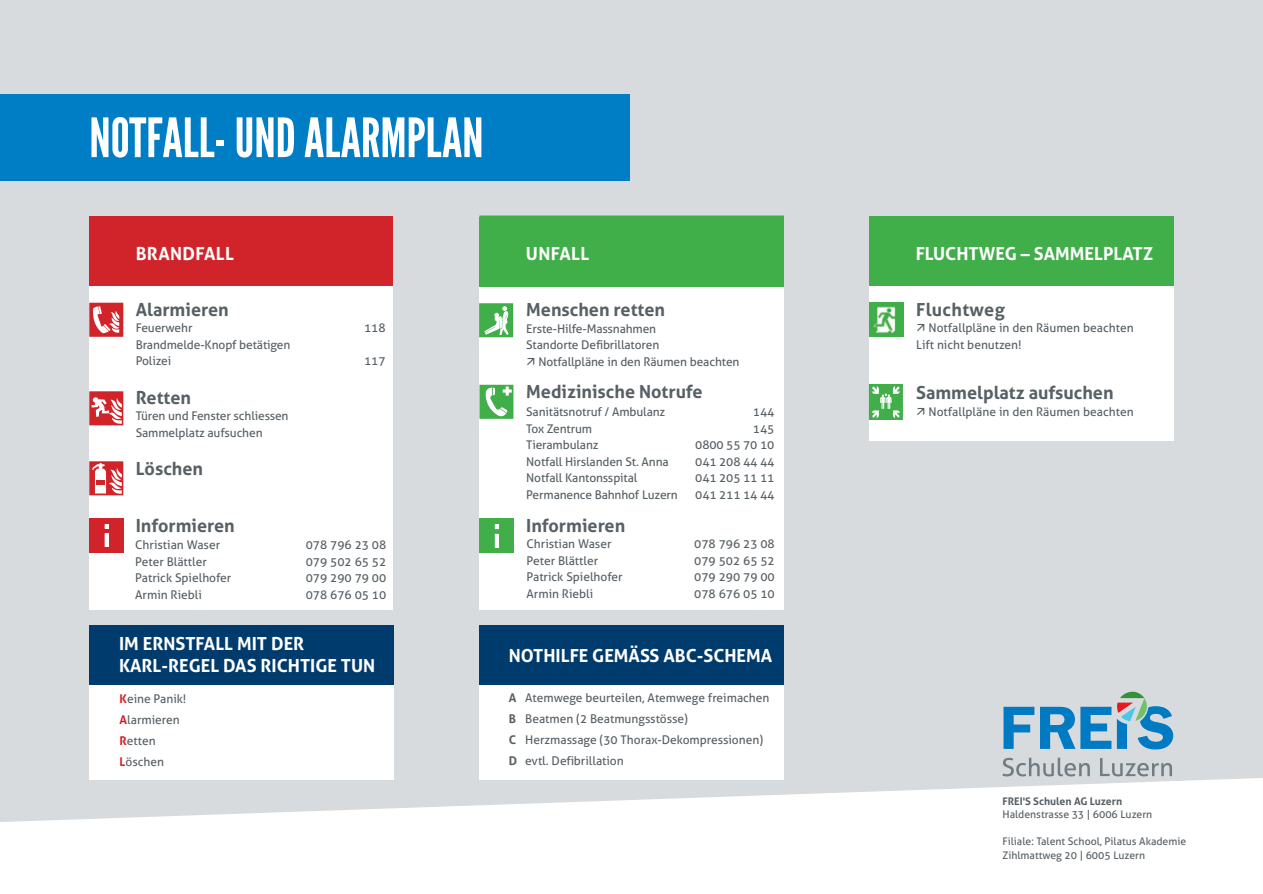
<style>
.page{position:relative;width:1263px;height:894px;background:#fff}
.page>*{position:absolute;margin:0;border:0;box-sizing:border-box;transform-origin:0 0}
.t1{font:54px "League Gothic";color:#fff}
.t2{font:700 18px "Aller";color:#576065}
.t3{font:700 18px/21.6px "Aller";color:#fff}
.t4{font:700 18px "Aller";letter-spacing:.02em;color:#fff}
.t5{font:700 18px "Aller";letter-spacing:.02em;color:#576065}
.t6{font:12px/16.5px "Aller";letter-spacing:-.005em;color:#576065}
.t7{font:10.5px/13.5px "Aller";color:#576065}
.t8{font:700 10.5px "Aller";color:#576065}
.s1{font-weight:700;color:#d1232a}
.s2{font-weight:700}
</style>
<div class="page">
<div style="left:0;top:0;width:1263px;height:892px;background:#d7dbde"></div>
<svg style="left:0;top:777px;width:1263px;height:115px;fill:#fff"></svg>
<div style="left:90px;top:265px;width:303px;height:344px;background:#fff"></div>
<div style="left:89px;top:216px;width:304px;height:69px;background:#d1232a"></div>
<svg style="left:89px;top:391px;width:34px;height:34px"></svg>
<svg style="left:89px;top:518px;width:34px;height:34px"></svg>
<svg style="left:91px;top:495px;width:32px;height:1px"></svg>
<svg style="left:89px;top:461px;width:34px;height:34px"></svg>
<svg style="left:89px;top:302px;width:34px;height:34px"></svg>
<div style="left:479px;top:284px;width:305px;height:325px;background:#fff"></div>
<div style="left:479px;top:217px;width:305px;height:69px;background:#40ae49"></div>
<div style="left:479px;top:215px;width:305px;height:70px;border:2px solid #40ae49"></div>
<svg style="left:479px;top:384px;width:34px;height:34px"></svg>
<svg style="left:479px;top:518px;width:34px;height:34px"></svg>
<svg style="left:479px;top:303px;width:34px;height:34px"></svg>
<div style="left:479px;top:676px;width:305px;height:103px;background:#fff"></div>
<div style="left:90px;top:681px;width:304px;height:98px;background:#fff"></div>
<div style="left:479px;top:624px;width:305px;height:60px;background:#003b6e"></div>
<div style="left:89px;top:624px;width:305px;height:60px;background:#003b6e"></div>
<div style="left:869px;top:284px;width:305px;height:156px;background:#fff"></div>
<div style="left:869px;top:216px;width:305px;height:70px;background:#40ae49"></div>
<svg style="left:869px;top:385px;width:34px;height:34px"></svg>
<img style="left:869px;top:302px;width:34px;height:34px">
<div style="left:0;top:94px;width:630px;height:87px;background:#007ec5"></div>
<svg style="left:1003px;top:706px;width:31px;height:42px"></svg>
<svg style="left:1040px;top:706px;width:71px;height:42px"></svg>
<svg style="left:1117px;top:691px;width:56px;height:58px"></svg>
<svg style="left:1100px;top:758px;width:72px;height:18px"></svg>
<svg style="left:1002px;top:757px;width:88px;height:19px"></svg>
<h1 class="t1" style="left:89px;top:117px;width:396px">NOTFALL- UND ALARMPLAN</h1>
<h2 class="t4" style="left:136px;top:247px;width:100px">BRANDFALL</h2>
<h2 class="t2" style="left:136px;top:302px;width:95px">Alarmieren</h2>
<p class="t6" style="left:136px;top:321px;width:156px">Feuerwehr<br>Brandmelde-Knopf betätigen<br>Polizei</p>
<p class="t6" style="left:364px;top:321px;width:23px">118</p>
<p class="t6" style="left:364px;top:354px;width:23px">117</p>
<h2 class="t2" style="left:136px;top:390px;width:57px">Retten</h2>
<p class="t6" style="left:136px;top:409px;width:154px">Türen und Fenster schliessen<br>Sammelplatz aufsuchen</p>
<h2 class="t2" style="left:136px;top:462px;width:69px">Löschen</h2>
<h2 class="t2" style="left:136px;top:518px;width:101px">Informieren</h2>
<p class="t6" style="left:135px;top:537px;width:86px">Christian Waser</p>
<p class="t6" style="left:306px;top:537px;width:82px">078 796 23 08</p>
<p class="t6" style="left:135px;top:554px;width:73px">Peter Blättler</p>
<p class="t6" style="left:306px;top:554px;width:82px">079 502 65 52</p>
<p class="t6" style="left:135px;top:570px;width:98px">Patrick Spielhofer</p>
<p class="t6" style="left:306px;top:570px;width:82px">079 290 79 00</p>
<p class="t6" style="left:135px;top:587px;width:68px">Armin Riebli</p>
<p class="t6" style="left:306px;top:587px;width:82px">078 676 05 10</p>
<h2 class="t3" style="left:119px;top:634px;width:258px">IM ERNSTFALL MIT DER<br>KARL-REGEL DAS RICHTIGE TUN</h2>
<p class="t6" style="left:120px;top:689px;width:68px;line-height:21px"><span class="s1">K</span>eine Panik!<br><span class="s1">A</span>larmieren<br><span class="s1">R</span>etten<br><span class="s1">L</span>öschen</p>
<h2 class="t3" style="left:526px;top:245px;width:65px">UNFALL</h2>
<h2 class="t2" style="left:526px;top:302px;width:140px">Menschen retten</h2>
<p class="t6" style="left:526px;top:321px;width:131px">Erste-Hilfe-Massnahmen</p>
<p class="t6" style="left:526px;top:337px;width:135px">Standorte Defibrillatoren</p>
<p class="t6" style="left:538px;top:354px;width:203px">Notfallpläne in den Räumen beachten</p>
<h2 class="t2" style="left:526px;top:385px;width:178px">Medizinische Notrufe</h2>
<p class="t6" style="left:526px;top:404px;width:153px">Sanitätsnotruf / Ambulanz<br>Tox Zentrum<br>Tierambulanz<br>Notfall Hirslanden St. Anna<br>Notfall Kantonsspital<br>Permanence Bahnhof Luzern</p>
<p class="t6" style="left:695px;top:404px;width:81px;text-align:right">144<br>145<br>0800 55 70 10<br>041 208 44 44<br>041 205 11 11<br>041 211 14 44</p>
<h2 class="t2" style="left:526px;top:518px;width:101px">Informieren</h2>
<p class="t6" style="left:526px;top:537px;width:86px">Christian Waser</p>
<p class="t6" style="left:694px;top:537px;width:82px">078 796 23 08</p>
<p class="t6" style="left:526px;top:553px;width:73px">Peter Blättler</p>
<p class="t6" style="left:694px;top:553px;width:82px">079 502 65 52</p>
<p class="t6" style="left:526px;top:570px;width:98px">Patrick Spielhofer</p>
<p class="t6" style="left:694px;top:570px;width:82px">079 290 79 00</p>
<p class="t6" style="left:526px;top:586px;width:68px">Armin Riebli</p>
<p class="t6" style="left:694px;top:586px;width:82px">078 676 05 10</p>
<h2 class="t3" style="left:509px;top:646px;width:265px">NOTHILFE GEMÄSS ABC-SCHEMA</h2>
<p class="t6" style="left:509px;top:688px;width:262px;line-height:21px"><span class="s2">A</span> Atemwege beurteilen, Atemwege freimachen <span class="s2">B</span> Beatmen (2 Beatmungsstösse)<br><span class="s2">C</span> Herzmassage (30 Thorax-Dekompressionen)<br><span class="s2">D</span> evtl. Defibrillation</p>
<h2 class="t3" style="left:916px;top:245px;width:239px">FLUCHTWEG – SAMMELPLATZ</h2>
<h2 class="t5" style="left:916px;top:302px;width:90px">Fluchtweg</h2>
<p class="t6" style="left:916px;top:321px;width:219px;text-indent:12px">Notfallpläne in den Räumen beachten<br>Lift nicht benutzen!</p>
<h2 class="t2" style="left:916px;top:386px;width:199px">Sammelplatz aufsuchen</h2>
<p class="t6" style="left:928px;top:404px;width:207px">Notfallpläne in den Räumen beachten</p>
<p class="t8" style="left:1002px;top:796px;width:121px">FREI'S Schulen AG Luzern</p>
<p class="t7" style="left:1002px;top:808px;width:151px">Haldenstrasse 33 | 6006 Luzern</p>
<p class="t7" style="left:1002px;top:835px;width:185px">Filiale: Talent School, Pilatus Akademie<br>Zihlmattweg 20 | 6005 Luzern</p>
</div>
